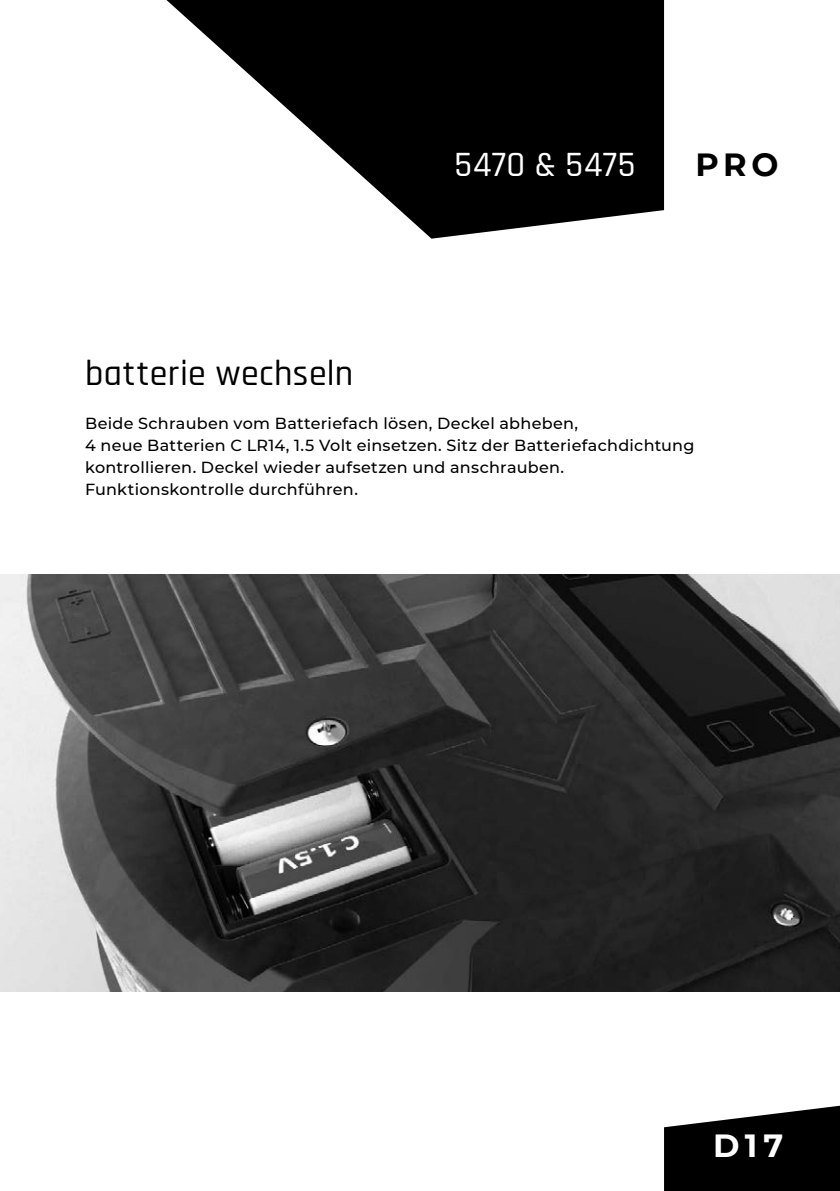
<style>
.page{position:relative;width:840px;height:1191px;background:#fff}
.page>*{position:absolute;margin:0;border:0;box-sizing:border-box;transform-origin:0 0}
.t1{font:500 36px "Rajdhani";letter-spacing:.01em;color:#000}
.t2{font:500 36px "Rajdhani";letter-spacing:.02em;color:#fff}
.t3{font:700 32px "Montserrat";color:#fff}
.t4{font:700 32px "Montserrat";color:#000}
.t5{font:500 16px/22px "Montserrat";letter-spacing:.015em;color:#000}
</style>
<div class="page">
<img style="left:0;top:574px;width:839px;height:417px">
<svg style="left:664px;top:1105px;width:175px;height:86px;background:#222"></svg>
<svg style="left:166px;top:0;width:497px;height:239px;fill:#000"></svg>
<h1 class="t2" style="left:454px;top:144px;width:182px">5470 &amp; 5475</h1>
<h2 class="t4" style="left:695px;top:141px;width:84px">PRO</h2>
<h1 class="t1" style="left:85px;top:353px;width:269px">batterie wechseln</h1>
<p class="t5" style="left:85px;top:412px;width:610px">Beide Schrauben vom Batteriefach lösen, Deckel abheben,<br>4 neue Batterien C LR14, 1.5 Volt einsetzen. Sitz der Batteriefachdichtung kontrollieren. Deckel wieder aufsetzen und anschrauben.<br>Funktionskontrolle durchführen.</p>
<h2 class="t3" style="left:712px;top:1122px;width:71px">D17</h2>
</div>
